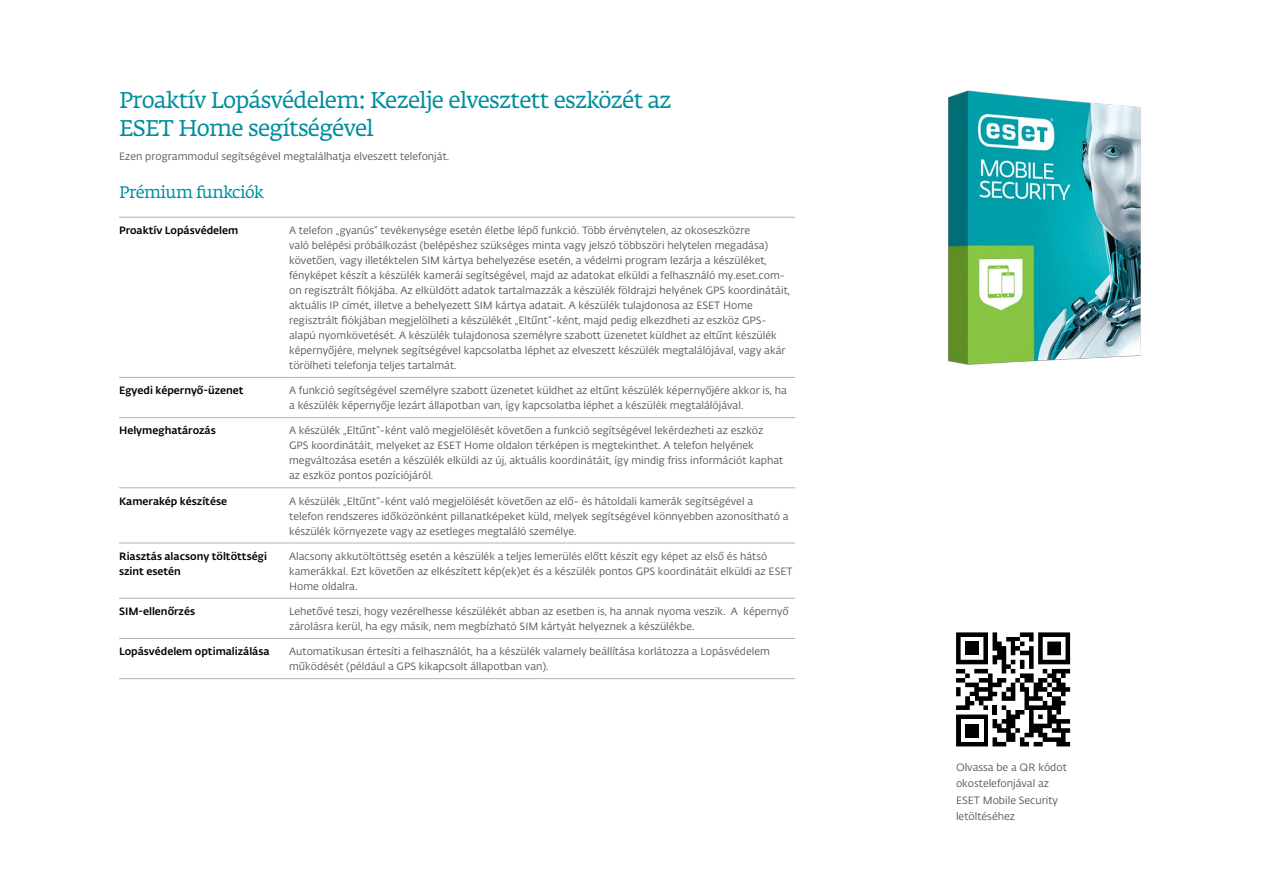
<style>
.page{position:relative;width:1263px;height:893px;background:#fff}
.page>*{position:absolute;margin:0;border:0;box-sizing:border-box;transform-origin:0 0}
.t1{font:22.5px/28.5px "Fedra Serif A Std";letter-spacing:-.03em;color:#008e9e}
.t2{font:16.5px "Fedra Serif A Std";letter-spacing:-.03em;color:#008e9e}
.t3{font:10.5px/15px "Fedra Sans Alt Pro Book LF";color:#555756}
.t4{font:10.5px/15px "Fedra Sans Alt Pro Med LF";color:#000}
</style>
<div class="page">
<hr style="left:119px;top:678px;width:170px;height:1px;background:#b1b4b4">
<hr style="left:289px;top:678px;width:506px;height:1px;background:#b1b4b4">
<hr style="left:119px;top:217px;width:170px;height:1px;background:#b1b4b4">
<hr style="left:289px;top:217px;width:506px;height:1px;background:#b1b4b4">
<hr style="left:119px;top:377px;width:170px;height:1px;background:#b1b4b4">
<hr style="left:289px;top:377px;width:506px;height:1px;background:#b1b4b4">
<hr style="left:119px;top:417px;width:170px;height:1px;background:#b1b4b4">
<hr style="left:289px;top:417px;width:506px;height:1px;background:#b1b4b4">
<hr style="left:119px;top:487px;width:170px;height:1px;background:#b1b4b4">
<hr style="left:289px;top:487px;width:506px;height:1px;background:#b1b4b4">
<hr style="left:119px;top:543px;width:170px;height:1px;background:#b1b4b4">
<hr style="left:289px;top:543px;width:506px;height:1px;background:#b1b4b4">
<hr style="left:119px;top:598px;width:170px;height:1px;background:#b1b4b4">
<hr style="left:289px;top:598px;width:506px;height:1px;background:#b1b4b4">
<hr style="left:119px;top:638px;width:170px;height:1px;background:#b1b4b4">
<hr style="left:289px;top:638px;width:506px;height:1px;background:#b1b4b4">
<img style="left:948px;top:90px;width:193px;height:275px">
<svg style="left:956px;top:632px;width:114px;height:114px"></svg>
<h1 class="t1" style="left:119px;top:87px;width:554px">Proaktív Lopásvédelem: Kezelje elvesztett eszközét az<br>ESET Home segítségével</h1>
<p class="t3" style="left:119px;top:148px;width:332px">Ezen programmodul segítségével megtalálhatja elveszett telefonját.</p>
<h2 class="t2" style="left:119px;top:182px;width:146px">Prémium funkciók</h2>
<p class="t4" style="left:119px;top:222px;width:121px">Proaktív Lopásvédelem</p>
<p class="t3" style="left:289px;top:222px;width:502px">A telefon „gyanús” tevékenysége esetén életbe lépő funkció. Több érvénytelen, az okoseszközre<br>való belépési próbálkozást (belépéshez szükséges minta vagy jelszó többszöri helytelen megadása) követően, vagy illetéktelen SIM kártya behelyezése esetén, a védelmi program lezárja a készüléket, fényképet készít a készülék kamerái segítségével, majd az adatokat elküldi a felhasználó my.eset.com&shy;on regisztrált fiókjába. Az elküldött adatok tartalmazzák a készülék földrajzi helyének GPS koordinátáit, aktuális IP címét, illetve a behelyezett SIM kártya adatait. A készülék tulajdonosa az ESET Home regisztrált fiókjában megjelölheti a készülékét „Eltűnt”-ként, majd pedig elkezdheti az eszköz GPS&shy;alapú nyomkövetését. A készülék tulajdonosa személyre szabott üzenetet küldhet az eltűnt készülék képernyőjére, melynek segítségével kapcsolatba léphet az elveszett készülék megtalálójával, vagy akár törölheti telefonja teljes tartalmát.</p>
<p class="t4" style="left:119px;top:382px;width:126px">Egyedi képernyő-üzenet</p>
<p class="t3" style="left:289px;top:383px;width:499px">A funkció segítségével személyre szabott üzenetet küldhet az eltűnt készülék képernyőjére akkor is, ha a készülék képernyője lezárt állapotban van, így kapcsolatba léphet a készülék megtalálójával.</p>
<p class="t4" style="left:119px;top:422px;width:98px">Helymeghatározás</p>
<p class="t3" style="left:289px;top:423px;width:496px">A készülék „Eltűnt”-ként való megjelölését követően a funkció segítségével lekérdezheti az eszköz GPS koordinátáit, melyeket az ESET Home oldalon térképen is megtekinthet. A telefon helyének megváltozása esetén a készülék elküldi az új, aktuális koordinátáit, így mindig friss információt kaphat az eszköz pontos pozíciójáról.</p>
<p class="t4" style="left:119px;top:493px;width:110px">Kamerakép készítése</p>
<p class="t3" style="left:289px;top:493px;width:501px">A készülék „Eltűnt”-ként való megjelölését követően az elő- és hátoldali kamerák segítségével a telefon rendszeres időközönként pillanatképeket küld, melyek segítségével könnyebben azonosítható a készülék környezete vagy az esetleges megtaláló személye.</p>
<p class="t4" style="left:119px;top:548px;width:149px">Riasztás alacsony töltöttségi szint esetén</p>
<p class="t3" style="left:289px;top:548px;width:505px">Alacsony akkutöltöttség esetén a készülék a teljes lemerülés előtt készít egy képet az első és hátsó kamerákkal. Ezt követően az elkészített kép(ek)et és a készülék pontos GPS koordinátáit elküldi az ESET<br>Home oldalra.</p>
<p class="t4" style="left:119px;top:603px;width:78px">SIM-ellenőrzés</p>
<p class="t3" style="left:289px;top:603px;width:501px">Lehetővé teszi, hogy vezérelhesse készülékét abban az esetben is, ha annak nyoma veszik. A képernyő zárolásra kerül, ha egy másik, nem megbízható SIM kártyát helyeznek a készülékbe.</p>
<p class="t4" style="left:119px;top:643px;width:152px">Lopásvédelem optimalizálása</p>
<p class="t3" style="left:289px;top:644px;width:482px">Automatikusan értesíti a felhasználót, ha a készülék valamely beállítása korlátozza a Lopásvédelem működését (például a GPS kikapcsolt állapotban van).</p>
<p class="t3" style="left:956px;top:758px;width:112px;line-height:16.5px">Olvassa be a QR kódot okostelefonjával az<br>ESET Mobile Security letöltéséhez</p>
</div>
